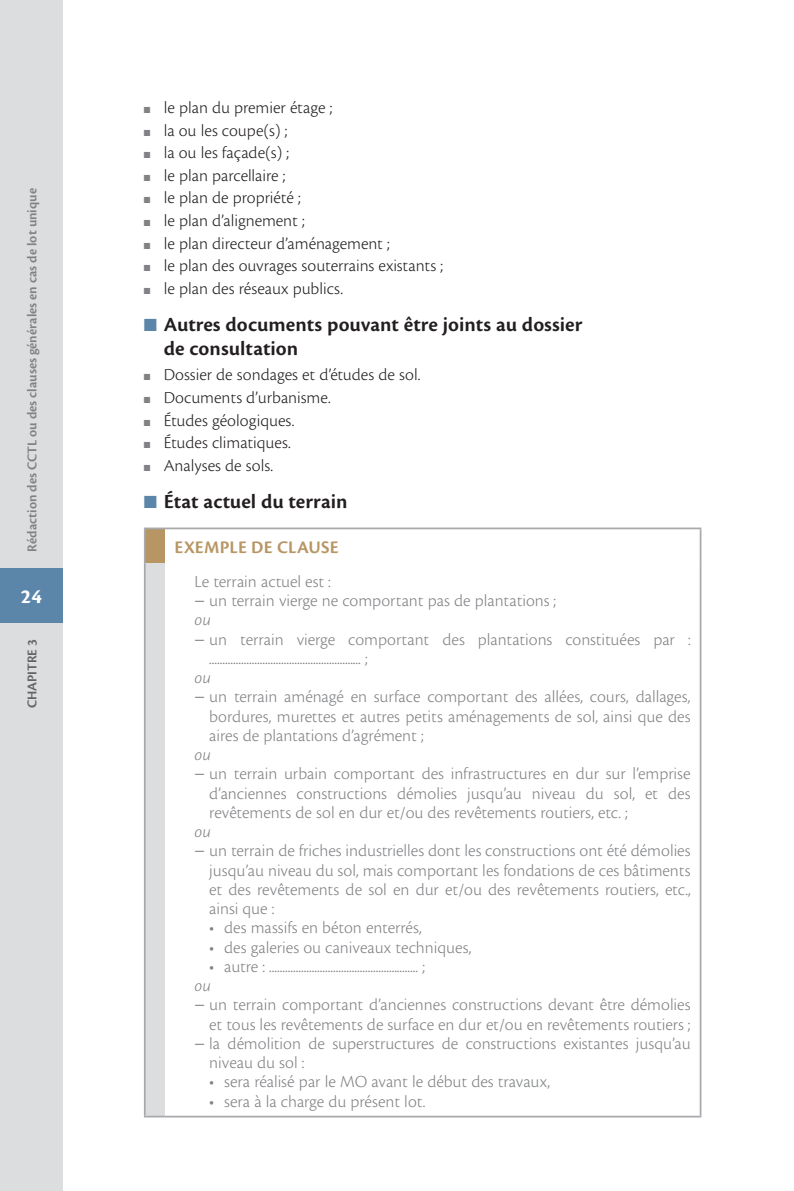
<style>
.page{position:relative;width:794px;height:1191px;background:#fff}
.page>*{position:absolute;margin:0;border:0;box-sizing:border-box;transform-origin:0 0}
.t1{font:21px/24.5px "Cronos Pro Semibold Capt";color:#231f20}
.t2{font:21px "Cronos Pro Bold Capt";color:#fff}
.Titre_Attention{font:18.38px "Cronos Pro Semibold Capt";letter-spacing:.01em;color:#b79664}
._07-Texte_Enc{font:17.5px/19.2px "Cronos Pro Lt Capt";color:#808285;text-align:justify}
.t3{font:17.5px "Cronos Pro Lt Capt";color:#231f20}
._07-Texte_Enc-2{font:17.5px "Cronos Pro Lt Capt It";color:#808285}
.t4{font:600 14px "Cronos Pro";color:#808285}
.t5{font:600 14px "Cronos Pro";letter-spacing:-.005em;color:#636366}
.s1{color:#808285}
.s2{color:#5b85a9}
.s3{font-family:"Myriad Pro"}
</style>
<div class="page">
<div style="left:0;top:0;width:63px;height:1191px;background:#dcdddf"></div>
<div style="left:0;top:568px;width:63px;height:54px;background:#5b85a9"></div>
<div style="left:145px;top:528px;width:20px;height:35px;background:#b79664"></div>
<div style="left:145px;top:563px;width:20px;height:553px;background:#dcdddf"></div>
<hr style="left:699px;top:529px;width:2px;height:34px;background:#a8a9ad">
<hr style="left:144px;top:527px;width:21px;height:2px;background:#a8a9ad">
<hr style="left:144px;top:529px;width:2px;height:34px;background:#a8a9ad">
<hr style="left:165px;top:527px;width:536px;height:2px;background:#a8a9ad">
<hr style="left:144px;top:563px;width:2px;height:552px;background:#a8a9ad">
<hr style="left:699px;top:563px;width:2px;height:552px;background:#a8a9ad">
<hr style="left:144px;top:1115px;width:21px;height:2px;background:#a8a9ad">
<hr style="left:165px;top:1115px;width:536px;height:2px;background:#a8a9ad">
<p class="t4" style="left:24px;top:552px;width:365px;rotate:-90deg">Rédaction des CCTL ou des clauses générales en cas de lot unique</p>
<p class="t2" style="left:21px;top:585px;width:23px">24</p>
<p class="t5" style="left:24px;top:708px;width:70px;rotate:-90deg">CHAPITRE 3</p>
<p class="t3" style="left:144px;top:97px;width:190px"><span class="s1">■</span> le plan du premier étage ;</p>
<p class="t3" style="left:144px;top:120px;width:145px"><span class="s1">■</span> la ou les coupe(s) ;</p>
<p class="t3" style="left:144px;top:143px;width:147px"><span class="s1">■</span> la ou les façade(s) ;</p>
<p class="t3" style="left:144px;top:165px;width:143px"><span class="s1">■</span> le plan parcellaire ;</p>
<p class="t3" style="left:144px;top:188px;width:158px"><span class="s1">■</span> le plan de propriété ;</p>
<p class="t3" style="left:144px;top:210px;width:162px"><span class="s1">■</span> le plan d’alignement ;</p>
<p class="t3" style="left:144px;top:233px;width:247px"><span class="s1">■</span> le plan directeur d’aménagement ;</p>
<p class="t3" style="left:144px;top:256px;width:301px"><span class="s1">■</span> le plan des ouvrages souterrains existants ;</p>
<p class="t3" style="left:144px;top:278px;width:201px"><span class="s1">■</span> le plan des réseaux publics.</p>
<p class="t1" style="left:164px;top:312px;width:420px;text-indent:-20px"><span class="s2">■</span> Autres documents pouvant être joints au dossier de consultation</p>
<p class="t3" style="left:144px;top:365px;width:278px"><span class="s1">■</span> Dossier de sondages et d’études de sol.</p>
<p class="t3" style="left:144px;top:387px;width:188px"><span class="s1">■</span> Documents d’urbanisme.</p>
<p class="t3" style="left:144px;top:410px;width:152px"><span class="s1">■</span> Études géologiques.</p>
<p class="t3" style="left:144px;top:433px;width:148px"><span class="s1">■</span> Études climatiques.</p>
<p class="t3" style="left:144px;top:455px;width:131px"><span class="s1">■</span> Analyses de sols.</p>
<p class="t1" style="left:144px;top:489px;width:205px"><span class="s2">■</span> État actuel du terrain</p>
<p class="Titre_Attention" style="left:175px;top:536px;width:165px">EXEMPLE DE CLAUSE</p>
<p class="_07-Texte_Enc" style="left:194px;top:571px;width:138px">Le terrain actuel est :</p>
<p class="_07-Texte_Enc" style="left:194px;top:591px;width:363px"><span class="s3">−</span> un terrain vierge ne comportant pas de plantations ;</p>
<p class="_07-Texte_Enc-2" style="left:194px;top:610px;width:18px">ou</p>
<p class="_07-Texte_Enc" style="left:209px;top:629px;width:483px;text-indent:-15px"><span class="s3">−</span> un terrain vierge comportant des plantations constituées par : ......................................................... ;</p>
<p class="_07-Texte_Enc-2" style="left:194px;top:667px;width:18px">ou</p>
<p class="_07-Texte_Enc" style="left:209px;top:687px;width:483px;text-indent:-15px"><span class="s3">−</span> un terrain aménagé en surface comportant des allées, cours, dallages, bordures, murettes et autres petits aménagements de sol, ainsi que des aires de plantations d’agrément ;</p>
<p class="_07-Texte_Enc-2" style="left:194px;top:744px;width:18px">ou</p>
<p class="_07-Texte_Enc" style="left:209px;top:764px;width:483px;text-indent:-15px"><span class="s3">−</span> un terrain urbain comportant des infrastructures en dur sur l’emprise d’anciennes constructions démolies jusqu’au niveau du sol, et des revêtements de sol en dur et/ou des revêtements routiers, etc. ;</p>
<p class="_07-Texte_Enc-2" style="left:194px;top:821px;width:18px">ou</p>
<p class="_07-Texte_Enc" style="left:209px;top:841px;width:483px;text-indent:-15px"><span class="s3">−</span> un terrain de friches industrielles dont les constructions ont été démolies jusqu’au niveau du sol, mais comportant les fondations de ces bâtiments et des revêtements de sol en dur et/ou des revêtements routiers, etc., ainsi que :</p>
<p class="_07-Texte_Enc" style="left:209px;top:918px;width:214px">• des massifs en béton enterrés,</p>
<p class="_07-Texte_Enc" style="left:209px;top:937px;width:264px">• des galeries ou caniveaux techniques,</p>
<p class="_07-Texte_Enc" style="left:209px;top:956px;width:217px">• autre : ........................................................ ;</p>
<p class="_07-Texte_Enc-2" style="left:194px;top:975px;width:18px">ou</p>
<p class="_07-Texte_Enc" style="left:194px;top:995px;width:498px;text-align:right"><span class="s3">−</span> un terrain comportant d’anciennes constructions devant être démolies et tous les revêtements de surface en dur et/ou en revêtements routiers ;</p>
<p class="_07-Texte_Enc" style="left:209px;top:1033px;width:483px;text-indent:-15px"><span class="s3">−</span> la démolition de superstructures de constructions existantes jusqu’au niveau du sol :</p>
<p class="_07-Texte_Enc" style="left:209px;top:1072px;width:342px">• sera réalisé par le MO avant le début des travaux,</p>
<p class="_07-Texte_Enc" style="left:209px;top:1091px;width:218px">• sera à la charge du présent lot.</p>
</div>
